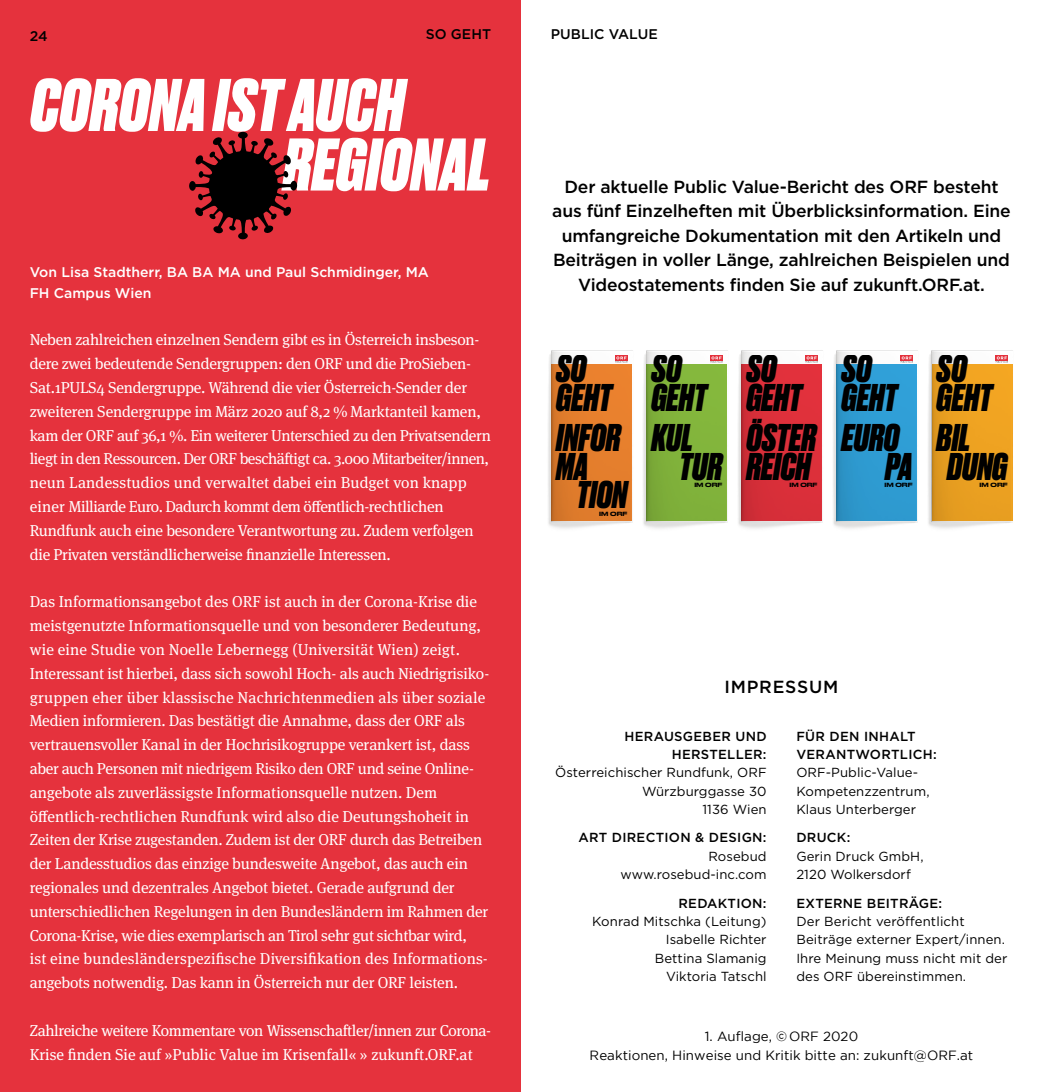
<style>
.page{position:relative;width:1042px;height:1092px;background:#fff}
.page>*{position:absolute;margin:0;border:0;box-sizing:border-box;transform-origin:0 0}
.t1{font:italic 800 70px/59.5px "Druk";letter-spacing:.01em;color:#fff}
.t2{font:italic 800 36.4px/28.9px "Druk";color:#000}
.t3{font:500 17.5px/24.5px "Gotham";letter-spacing:-.01em;color:#000;text-align:center}
.t4{font:500 17.5px "Gotham";letter-spacing:.045em;color:#000}
.t5{font:15.75px/23.8px "Meta Serif Pro";letter-spacing:-.01em;color:#fff}
.t6{font:500 14px/21px "Gotham";color:#fff}
.t7{font:500 14px "Gotham";letter-spacing:.005em;color:#000}
.t8{font:13.3px/18.9px "Gotham";letter-spacing:.005em;color:#000;text-align:center}
.t9{font:13.12px/18.4px "Gotham";letter-spacing:.005em;color:#000;text-align:right}
.t10{font:500 13.12px/18.4px "Gotham";letter-spacing:.02em;color:#000;text-align:right}
.t11{font:500 expanded 5.77px "Druk";color:#000}
</style>
<div class="page">
<div style="left:0;top:0;width:521px;height:1091px;background:#e5323d"></div>
<svg style="left:189px;top:132px;width:108px;height:107px"></svg>
<img style="left:647px;top:350px;width:80px;height:179px">
<div style="left:646px;top:363px;width:81px;height:157px;background:#81b33b"></div>
<div style="left:710px;top:355px;width:12px;height:5px;background:#e5323d"></div>
<svg style="left:710px;top:356px;width:12px;height:6px"></svg>
<img style="left:837px;top:350px;width:80px;height:179px">
<div style="left:836px;top:363px;width:81px;height:157px;background:linear-gradient(to right,#2c95c8,#30a1d9)"></div>
<div style="left:900px;top:355px;width:13px;height:5px;background:#e5323d"></div>
<svg style="left:900px;top:356px;width:13px;height:6px"></svg>
<img style="left:727px;top:350px;width:110px;height:179px">
<div style="left:741px;top:363px;width:81px;height:157px;background:linear-gradient(to right,#d12d37,#e3313c)"></div>
<div style="left:805px;top:355px;width:12px;height:5px;background:#e5323d"></div>
<svg style="left:805px;top:356px;width:12px;height:6px"></svg>
<img style="left:917px;top:350px;width:96px;height:179px">
<div style="left:931px;top:363px;width:81px;height:157px;background:linear-gradient(to right,#e1991f,#f4a622)"></div>
<div style="left:996px;top:355px;width:12px;height:5px;background:#e5323d"></div>
<svg style="left:996px;top:356px;width:12px;height:6px"></svg>
<img style="left:548px;top:350px;width:99px;height:179px">
<div style="left:551px;top:363px;width:81px;height:157px;background:linear-gradient(to right,#d9782a,#eb822e)"></div>
<div style="left:615px;top:355px;width:12px;height:5px;background:#e5323d"></div>
<svg style="left:615px;top:356px;width:12px;height:6px"></svg>
<p class="t7" style="left:30px;top:27px;width:19px">24</p>
<p class="t7" style="left:426px;top:25px;width:67px">SO GEHT</p>
<p class="t7" style="left:551px;top:25px;width:108px">PUBLIC VALUE</p>
<h1 class="t1" style="left:283px;top:71px;width:209px;text-indent:-253px">CORONA IST AUCH<br>REGIONAL</h1>
<p class="t6" style="left:30px;top:261px;width:401px">Von Lisa Stadtherr, BA BA MA und Paul Schmidinger, MA<br>FH Campus Wien</p>
<p class="t5" style="left:30px;top:327px;width:462px">Neben zahlreichen einzelnen Sendern gibt es in Österreich insbeson&shy;dere zwei bedeutende Sendergruppen: den ORF und die ProSieben-Sat.1PULS4 Sendergruppe. Während die vier Österreich-Sender der zweiteren Sendergruppe im März 2020 auf 8,2 % Marktanteil kamen, kam der ORF auf 36,1 %. Ein weiterer Unterschied zu den Privatsendern liegt in den Ressourcen. Der ORF beschäftigt ca. 3.000 Mitarbeiter/innen, neun Landesstudios und verwaltet dabei ein Budget von knapp einer Milliarde Euro. Dadurch kommt dem öffentlich-rechtlichen Rundfunk auch eine besondere Verantwortung zu. Zudem verfolgen die Privaten verständlicherweise finanzielle Interessen.</p>
<p class="t5" style="left:30px;top:589px;width:461px">Das Informationsangebot des ORF ist auch in der Corona-Krise die meistgenutzte Informationsquelle und von besonderer Bedeutung, wie eine Studie von Noelle Lebernegg (Universität Wien) zeigt.<br>Interessant ist hierbei, dass sich sowohl Hoch- als auch Niedrigrisiko&shy;gruppen eher über klassische Nachrichtenmedien als über soziale Medien informieren. Das bestätigt die Annahme, dass der ORF als vertrauensvoller Kanal in der Hochrisikogruppe verankert ist, dass aber auch Personen mit niedrigem Risiko den ORF und seine Online-- angebote als zuverlässigste Informationsquelle nutzen. Dem öffentlich-rechtlichen Rundfunk wird also die Deutungshoheit in Zeiten der Krise zugestanden. Zudem ist der ORF durch das Betreiben der Landesstudios das einzige bundesweite Angebot, das auch ein regionales und dezentrales Angebot bietet. Gerade aufgrund der unterschiedlichen Regelungen in den Bundesländern im Rahmen der Corona-Krise, wie dies exemplarisch an Tirol sehr gut sichtbar wird,<br>ist eine bundesländerspezifische Diversifikation des Informations-- angebots notwendig. Das kann in Österreich nur der ORF leisten.</p>
<p class="t5" style="left:30px;top:1017px;width:463px">Zahlreiche weitere Kommentare von Wissenschaftler/innen zur Corona-<br>Krise finden Sie auf »Public Value im Krisenfall« » zukunft.ORF.at</p>
<p class="t3" style="left:552px;top:174px;width:460px">Der aktuelle Public Value-Bericht des ORF besteht aus fünf Einzelheften mit Überblicksinformation. Eine umfangreiche Dokumentation mit den Artikeln und Beiträgen in voller Länge, zahlreichen Beispielen und Videostatements finden Sie auf zukunft.ORF.at.</p>
<h2 class="t2" style="left:556px;top:352px;width:57px">SO<br>GEHT</h2>
<h2 class="t2" style="left:556px;top:421px;width:66px">INFOR</h2>
<h2 class="t2" style="left:556px;top:449px;width:33px">MA</h2>
<h2 class="t2" style="left:576px;top:478px;width:52px">TION</h2>
<p class="t11" style="left:599px;top:508px;width:30px">IM ORF</p>
<h2 class="t2" style="left:651px;top:352px;width:57px">SO<br>GEHT</h2>
<h2 class="t2" style="left:679px;top:421px;width:45px;text-indent:-28px">KUL<br>TUR</h2>
<p class="t11" style="left:694px;top:479px;width:30px">IM ORF</p>
<h2 class="t2" style="left:746px;top:352px;width:57px">SO<br>GEHT</h2>
<h2 class="t2" style="left:746px;top:421px;width:71px">ÖSTER<br>REICH</h2>
<p class="t11" style="left:789px;top:479px;width:30px">IM ORF</p>
<h2 class="t2" style="left:841px;top:352px;width:57px">SO<br>GEHT</h2>
<h2 class="t2" style="left:885px;top:421px;width:29px;text-indent:-43px">EURO<br>PA</h2>
<p class="t11" style="left:884px;top:479px;width:30px">IM ORF</p>
<h2 class="t2" style="left:936px;top:352px;width:57px">SO<br>GEHT</h2>
<h2 class="t2" style="left:936px;top:421px;width:72px">BIL<br>DUNG</h2>
<p class="t11" style="left:979px;top:479px;width:30px">IM ORF</p>
<p class="t4" style="left:724px;top:675px;width:116px">IMPRESSUM</p>
<p class="t10" style="left:624px;top:726px;width:144px">HERAUSGEBER UND<br>HERSTELLER:</p>
<p class="t9" style="left:555px;top:763px;width:213px">Österreichischer Rundfunk, ORF<br>Würzburggasse 30<br>1136 Wien</p>
<p class="t10" style="left:578px;top:828px;width:190px">ART DIRECTION &amp; DESIGN:</p>
<p class="t9" style="left:620px;top:846px;width:148px">Rosebud www.rosebud-inc.com</p>
<p class="t10" style="left:678px;top:893px;width:90px">REDAKTION:</p>
<p class="t9" style="left:592px;top:911px;width:176px">Konrad Mitschka (Leitung)<br>Isabelle Richter<br>Bettina Slamanig<br>Viktoria Tatschl</p>
<p class="t10" style="left:796px;top:726px;width:142px;text-align:left">FÜR DEN INHALT<br>VERANTWORTLICH:</p>
<p class="t9" style="left:796px;top:763px;width:135px;text-align:left">ORF-Public-Value-<br>Kompetenzzentrum,<br>Klaus Unterberger</p>
<p class="t10" style="left:796px;top:828px;width:56px">DRUCK:</p>
<p class="t9" style="left:796px;top:846px;width:129px;text-align:left">Gerin Druck GmbH,<br>2120 Wolkersdorf</p>
<p class="t10" style="left:796px;top:893px;width:147px">EXTERNE BEITRÄGE:</p>
<p class="t9" style="left:796px;top:911px;width:212px;text-align:left">Der Bericht veröffentlicht<br>Beiträge externer Expert/innen.<br>Ihre Meinung muss nicht mit der des ORF übereinstimmen.</p>
<p class="t8" style="left:590px;top:1026px;width:385px">1. Auflage, ©ORF 2020<br>Reaktionen, Hinweise und Kritik bitte an: zukunft@ORF.at</p>
</div>
